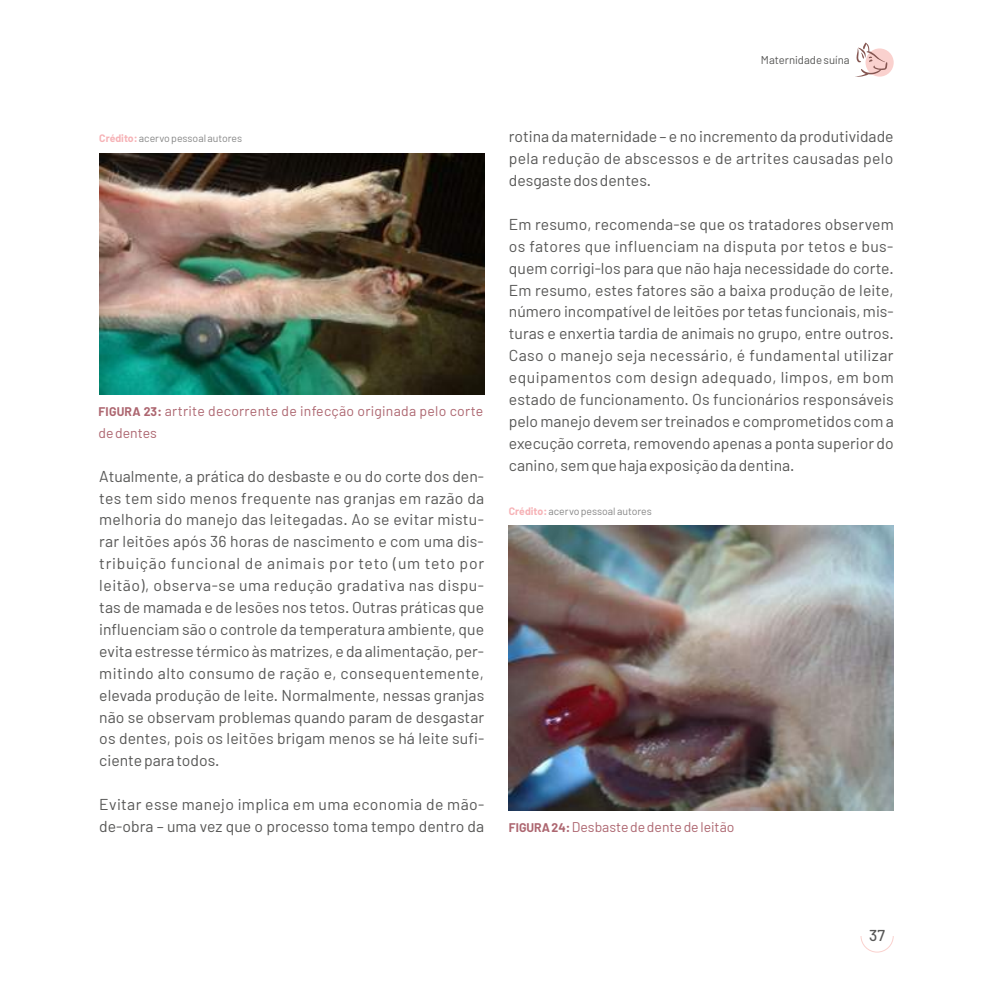
<style>
.page{position:relative;width:993px;height:993px;background:#fff}
.page>*{position:absolute;margin:0;border:0;box-sizing:border-box;transform-origin:0 0}
.t1{font:15.75px/21.9px "Barlow";color:#575756;text-align:justify}
.t2{font:500 15.75px "Barlow";color:#575756}
.t3{font:14px/21.9px "Barlow";letter-spacing:.015em;color:#ad6670}
.t4{font:11.38px "Barlow";color:#575756}
.t5{font:10.5px "Barlow";color:#878787}
.s1{font-weight:700;color:#f6b2b6}
.s2{font-weight:700;font-size:12.25px}
</style>
<div class="page">
<div style="left:860px;top:919px;width:33px;height:33px;border:1px solid #fad1ce;border-radius:50%"></div>
<div style="left:846px;top:919px;width:60px;height:16px;background:#fff"></div>
<img style="left:99px;top:153px;width:385px;height:241px">
<img style="left:508px;top:525px;width:385px;height:284px">
<div style="left:865px;top:48px;width:28px;height:29px;background:#fad1ce;border-radius:50%"></div>
<svg style="left:855px;top:43px;width:32px;height:34px"></svg>
<p class="t4" style="left:760px;top:53px;width:90px">Maternidade suína</p>
<p class="t5" style="left:99px;top:132px;width:144px"><span class="s1">Crédito:</span> acervo pessoal autores</p>
<p class="t3" style="left:98px;top:399px;width:386px"><span class="s2">FIGURA 23:</span> artrite decorrente de infecção originada pelo corte de dentes</p>
<p class="t1" style="left:99px;top:464px;width:386px">Atualmente, a prática do desbaste e ou do corte dos den&shy;tes tem sido menos frequente nas granjas em razão da melhoria do manejo das leitegadas. Ao se evitar mistu&shy;rar leitões após 36 horas de nascimento e com uma dis&shy;tribuição funcional de animais por teto (um teto por leitão), observa-se uma redução gradativa nas dispu&shy;tas de mamada e de lesões nos tetos. Outras práticas que influenciam são o controle da temperatura ambiente, que evita estresse térmico às matrizes, e da alimentação, per&shy;mitindo alto consumo de ração e, consequentemente, elevada produção de leite. Normalmente, nessas granjas não se observam problemas quando param de desgastar os dentes, pois os leitões brigam menos se há leite sufi&shy;ciente para todos.</p>
<p class="t1" style="left:99px;top:792px;width:386px">Evitar esse manejo implica em uma economia de mão&shy;de-obra – uma vez que o processo toma tempo dentro da</p>
<p class="t1" style="left:508px;top:125px;width:386px">rotina da maternidade – e no incremento da produtividade pela redução de abscessos e de artrites causadas pelo desgaste dos dentes.</p>
<p class="t1" style="left:508px;top:213px;width:386px">Em resumo, recomenda-se que os tratadores observem os fatores que influenciam na disputa por tetos e bus&shy;quem corrigi-los para que não haja necessidade do corte.<br>Em resumo, estes fatores são a baixa produção de leite, número incompatível de leitões por tetas funcionais, mis&shy;turas e enxertia tardia de animais no grupo, entre outros.<br>Caso o manejo seja necessário, é fundamental utilizar equipamentos com design adequado, limpos, em bom estado de funcionamento. Os funcionários responsáveis pelo manejo devem ser treinados e comprometidos com a execução correta, removendo apenas a ponta superior do canino, sem que haja exposição da dentina.</p>
<p class="t5" style="left:508px;top:504px;width:144px"><span class="s1">Crédito:</span> acervo pessoal autores</p>
<p class="t3" style="left:508px;top:815px;width:227px"><span class="s2">FIGURA 24:</span> Desbaste de dente de leitão</p>
<p class="t2" style="left:868px;top:925px;width:17px">37</p>
</div>
